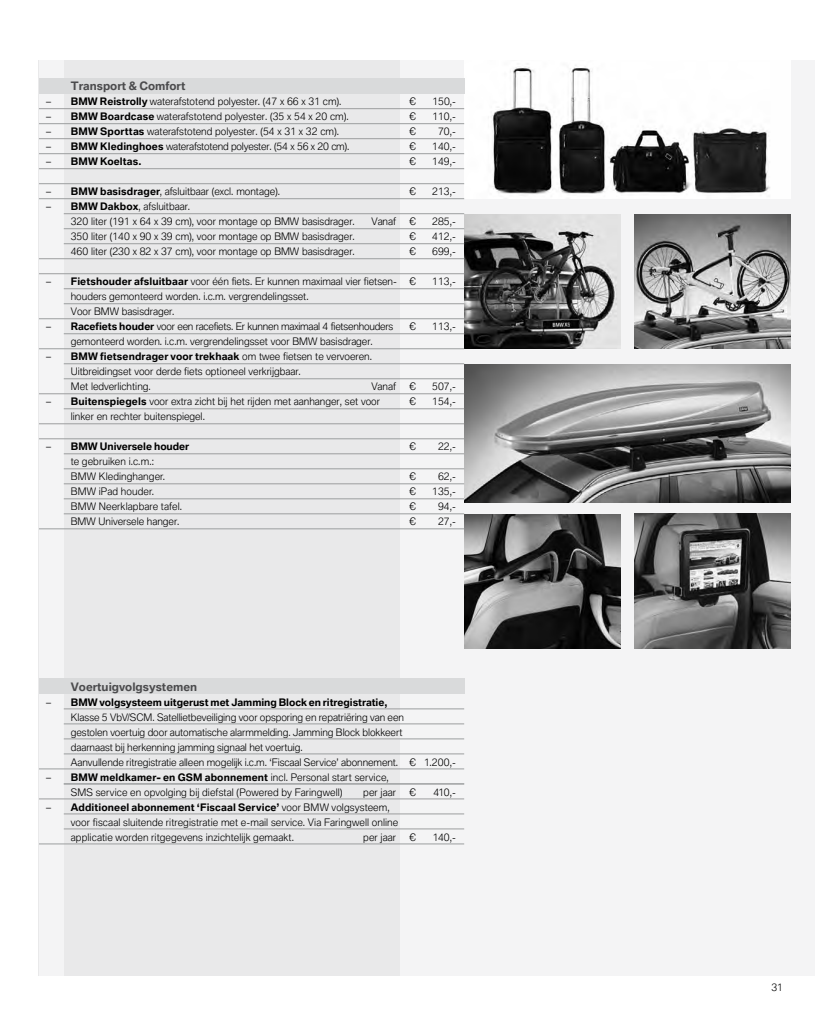
<style>
.page{position:relative;width:815px;height:1028px;background:#fff}
.page>*{position:absolute;margin:0;border:0;box-sizing:border-box;transform-origin:0 0}
.t1{font:700 11.25px "BMW";color:#4b4b4d}
.t2{font:300 10px/15px "BMW";color:#000}
.t3{font:300 10px "BMW";letter-spacing:-.02em;color:#000}
.t4{font:700 10px "BMW";letter-spacing:-.005em;color:#000}
.t5{font:700 10px "BMW";letter-spacing:.015em;color:#000}
.s1{font-weight:700}
.s2{font-weight:300}
</style>
<div class="page">
<div style="left:39px;top:60px;width:776px;height:915px;background:#e9e9ea"></div>
<div style="left:400px;top:60px;width:415px;height:915px;background:#f4f4f5"></div>
<div style="left:39px;top:60px;width:25px;height:915px;background:#f4f4f5"></div>
<img style="left:464px;top:514px;width:156px;height:135px">
<img style="left:634px;top:514px;width:156px;height:135px">
<img style="left:464px;top:60px;width:306px;height:139px">
<img style="left:464px;top:214px;width:156px;height:135px">
<img style="left:634px;top:214px;width:156px;height:135px">
<img style="left:464px;top:364px;width:326px;height:138px">
<div style="left:39px;top:678px;width:425px;height:15px;background:#d9dadb"></div>
<hr style="left:39px;top:168px;width:425px;height:1px;background:#9c9e9f">
<hr style="left:39px;top:183px;width:425px;height:1px;background:#9c9e9f">
<hr style="left:39px;top:198px;width:425px;height:1px;background:#9c9e9f">
<hr style="left:64px;top:213px;width:400px;height:1px;background:#9c9e9f">
<hr style="left:64px;top:228px;width:400px;height:1px;background:#9c9e9f">
<hr style="left:39px;top:153px;width:425px;height:1px;background:#9c9e9f">
<hr style="left:39px;top:138px;width:425px;height:1px;background:#9c9e9f">
<hr style="left:39px;top:123px;width:425px;height:1px;background:#9c9e9f">
<hr style="left:39px;top:108px;width:425px;height:1px;background:#9c9e9f">
<hr style="left:64px;top:243px;width:400px;height:1px;background:#9c9e9f">
<hr style="left:39px;top:258px;width:425px;height:1px;background:#9c9e9f">
<hr style="left:39px;top:273px;width:425px;height:1px;background:#9c9e9f">
<hr style="left:64px;top:288px;width:400px;height:1px;background:#9c9e9f">
<hr style="left:64px;top:303px;width:400px;height:1px;background:#9c9e9f">
<hr style="left:39px;top:318px;width:425px;height:1px;background:#9c9e9f">
<hr style="left:64px;top:333px;width:400px;height:1px;background:#9c9e9f">
<hr style="left:39px;top:348px;width:425px;height:1px;background:#9c9e9f">
<hr style="left:64px;top:363px;width:400px;height:1px;background:#9c9e9f">
<hr style="left:64px;top:378px;width:400px;height:1px;background:#9c9e9f">
<hr style="left:39px;top:393px;width:425px;height:1px;background:#9c9e9f">
<hr style="left:64px;top:408px;width:400px;height:1px;background:#9c9e9f">
<hr style="left:39px;top:423px;width:425px;height:1px;background:#9c9e9f">
<hr style="left:39px;top:438px;width:425px;height:1px;background:#9c9e9f">
<hr style="left:64px;top:453px;width:400px;height:1px;background:#9c9e9f">
<hr style="left:64px;top:468px;width:400px;height:1px;background:#9c9e9f">
<hr style="left:64px;top:483px;width:400px;height:1px;background:#9c9e9f">
<hr style="left:64px;top:498px;width:400px;height:1px;background:#9c9e9f">
<hr style="left:64px;top:513px;width:400px;height:1px;background:#9c9e9f">
<hr style="left:39px;top:528px;width:425px;height:1px;background:#9c9e9f">
<hr style="left:39px;top:798px;width:425px;height:1px;background:#9c9e9f">
<hr style="left:39px;top:768px;width:425px;height:1px;background:#9c9e9f">
<hr style="left:64px;top:753px;width:400px;height:1px;background:#9c9e9f">
<hr style="left:64px;top:708px;width:400px;height:1px;background:#9c9e9f">
<hr style="left:64px;top:723px;width:400px;height:1px;background:#9c9e9f">
<hr style="left:64px;top:738px;width:400px;height:1px;background:#9c9e9f">
<hr style="left:64px;top:783px;width:400px;height:1px;background:#9c9e9f">
<hr style="left:64px;top:813px;width:400px;height:1px;background:#9c9e9f">
<hr style="left:39px;top:843px;width:425px;height:1px;background:#9c9e9f">
<hr style="left:64px;top:828px;width:400px;height:1px;background:#9c9e9f">
<div style="left:39px;top:78px;width:425px;height:15px;background:#d9dadb"></div>
<p class="t1" style="left:71px;top:79px;width:116px">Transport &amp; Comfort</p>
<p class="t2" style="left:46px;top:94px;width:297px">– <span class="s1">BMW Reistrolly</span> waterafstotend polyester. (47 x 66 x 31 cm).</p>
<p class="t2" style="left:409px;top:94px;width:9px">€</p>
<p class="t2" style="left:432px;top:94px;width:25px">150,-</p>
<p class="t2" style="left:46px;top:109px;width:304px">– <span class="s1">BMW Boardcase</span> waterafstotend polyester. (35 x 54 x 20 cm).</p>
<p class="t2" style="left:409px;top:109px;width:9px">€</p>
<p class="t2" style="left:432px;top:109px;width:25px">110,-</p>
<p class="t2" style="left:46px;top:124px;width:294px">– <span class="s1">BMW Sporttas</span> waterafstotend polyester. (54 x 31 x 32 cm).</p>
<p class="t2" style="left:409px;top:124px;width:9px">€</p>
<p class="t2" style="left:438px;top:124px;width:19px">70,-</p>
<p class="t3" style="left:46px;top:140px;width:305px">– <span class="s1">BMW Kledinghoes</span> waterafstotend polyester. (54 x 56 x 20 cm).</p>
<p class="t2" style="left:409px;top:139px;width:9px">€</p>
<p class="t2" style="left:432px;top:139px;width:25px">140,-</p>
<p class="t5" style="left:46px;top:155px;width:97px"><span class="s2">–</span> BMW Koeltas.</p>
<p class="t2" style="left:409px;top:154px;width:9px">€</p>
<p class="t2" style="left:432px;top:154px;width:25px">149,-</p>
<p class="t2" style="left:46px;top:184px;width:236px">– <span class="s1">BMW basisdrager</span>, afsluitbaar (excl. montage).</p>
<p class="t2" style="left:409px;top:184px;width:9px">€</p>
<p class="t2" style="left:432px;top:184px;width:25px">213,-</p>
<p class="t2" style="left:71px;top:199px;width:285px;text-indent:-25px">– <span class="s1">BMW Dakbox</span>, afsluitbaar.<br>320 liter (191 x 64 x 39 cm), voor montage op BMW basisdrager.</p>
<p class="t2" style="left:371px;top:214px;width:26px">Vanaf</p>
<p class="t2" style="left:409px;top:214px;width:9px">€</p>
<p class="t2" style="left:432px;top:214px;width:25px">285,-</p>
<p class="t2" style="left:71px;top:229px;width:285px">350 liter (140 x 90 x 39 cm), voor montage op BMW basisdrager.</p>
<p class="t2" style="left:409px;top:229px;width:9px">€</p>
<p class="t2" style="left:432px;top:229px;width:25px">412,-</p>
<p class="t2" style="left:71px;top:244px;width:285px">460 liter (230 x 82 x 37 cm), voor montage op BMW basisdrager.</p>
<p class="t2" style="left:409px;top:244px;width:9px">€</p>
<p class="t2" style="left:432px;top:244px;width:25px">699,-</p>
<p class="t2" style="left:46px;top:274px;width:372px">– <span class="s1">Fietshouder afsluitbaar</span> voor één fiets. Er kunnen maximaal vier fietsen- €</p>
<p class="t2" style="left:432px;top:274px;width:25px">113,-</p>
<p class="t2" style="left:71px;top:289px;width:239px">houders gemonteerd worden. i.c.m. vergrendelingsset.<br>Voor BMW basisdrager.</p>
<p class="t3" style="left:46px;top:320px;width:349px">– <span class="s1">Racefiets houder</span> voor een racefiets. Er kunnen maximaal 4 fietsenhouders</p>
<p class="t2" style="left:409px;top:319px;width:9px">€</p>
<p class="t2" style="left:432px;top:319px;width:25px">113,-</p>
<p class="t2" style="left:71px;top:334px;width:304px">gemonteerd worden. i.c.m. vergrendelingsset voor BMW basisdrager.</p>
<p class="t2" style="left:71px;top:349px;width:303px;text-indent:-25px">– <span class="s1">BMW fietsendrager voor trekhaak</span> om twee fietsen te vervoeren.<br>Uitbreidingset voor derde fiets optioneel verkrijgbaar.<br>Met ledverlichting.</p>
<p class="t2" style="left:371px;top:379px;width:26px">Vanaf</p>
<p class="t2" style="left:409px;top:379px;width:9px">€</p>
<p class="t2" style="left:432px;top:379px;width:25px">507,-</p>
<p class="t2" style="left:46px;top:394px;width:335px">– <span class="s1">Buitenspiegels</span> voor extra zicht bij het rijden met aanhanger, set voor</p>
<p class="t2" style="left:409px;top:394px;width:9px">€</p>
<p class="t2" style="left:432px;top:394px;width:25px">154,-</p>
<p class="t2" style="left:71px;top:409px;width:136px">linker en rechter buitenspiegel.</p>
<p class="t4" style="left:46px;top:440px;width:145px"><span class="s2">–</span> BMW Universele houder</p>
<p class="t2" style="left:409px;top:439px;width:9px">€</p>
<p class="t2" style="left:438px;top:439px;width:19px">22,-</p>
<p class="t2" style="left:71px;top:454px;width:96px">te gebruiken i.c.m.:<br>BMW Kledinghanger.</p>
<p class="t2" style="left:409px;top:469px;width:9px">€</p>
<p class="t2" style="left:438px;top:469px;width:19px">62,-</p>
<p class="t2" style="left:71px;top:484px;width:85px">BMW iPad houder.</p>
<p class="t2" style="left:409px;top:484px;width:9px">€</p>
<p class="t2" style="left:432px;top:484px;width:25px">135,-</p>
<p class="t2" style="left:71px;top:499px;width:113px">BMW Neerklapbare tafel.</p>
<p class="t2" style="left:409px;top:499px;width:9px">€</p>
<p class="t2" style="left:438px;top:499px;width:19px">94,-</p>
<p class="t2" style="left:71px;top:514px;width:110px">BMW Universele hanger.</p>
<p class="t2" style="left:409px;top:514px;width:9px">€</p>
<p class="t2" style="left:438px;top:514px;width:19px">27,-</p>
<p class="t1" style="left:71px;top:679px;width:128px">Voertuigvolgsystemen</p>
<p class="t2" style="left:71px;top:694px;width:386px;text-indent:-25px">– <span class="s1">BMW volgsysteem uitgerust met Jamming Block en ritregistratie,<br></span>Klasse 5 VbV/SCM. Satellietbeveiliging voor opsporing en repatriëring van een<br>gestolen voertuig door automatische alarmmelding. Jamming Block blokkeert<br>daarnaast bij herkenning jamming signaal het voertuig.<br>Aanvullende ritregistratie alleen mogelijk i.c.m. ‘Fiscaal Service’ abonnement. € 1.200,-</p>
<p class="t2" style="left:71px;top:769px;width:319px;text-indent:-25px">– <span class="s1">BMW meldkamer- en GSM abonnement</span> incl. Personal start service,<br>SMS service en opvolging bij diefstal (Powered by Faringwell)</p>
<p class="t2" style="left:363px;top:784px;width:34px">per jaar</p>
<p class="t2" style="left:409px;top:784px;width:9px">€</p>
<p class="t2" style="left:433px;top:784px;width:24px">410,-</p>
<p class="t2" style="left:71px;top:799px;width:329px;text-indent:-25px">– <span class="s1">Additioneel abonnement ‘Fiscaal Service’</span> voor BMW volgsysteem, voor fiscaal sluitende ritregistratie met e-mail service. Via Faringwell online applicatie worden ritgegevens inzichtelijk gemaakt.</p>
<p class="t2" style="left:363px;top:829px;width:34px">per jaar</p>
<p class="t2" style="left:409px;top:829px;width:9px">€</p>
<p class="t2" style="left:433px;top:829px;width:24px">140,-</p>
<p class="t2" style="left:771px;top:979px;width:13px">31</p>
</div>
